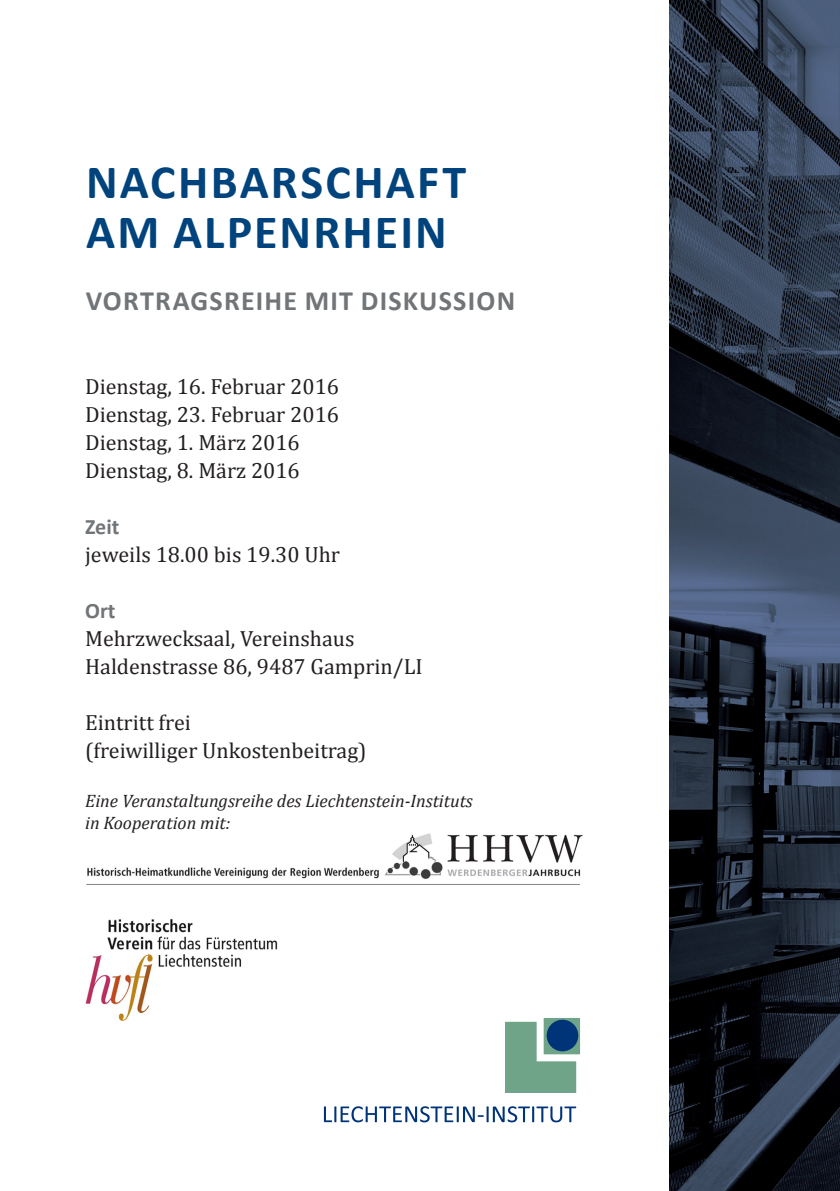
<style>
.page{position:relative;width:840px;height:1191px;background:#fff}
.page>*{position:absolute;margin:0;border:0;box-sizing:border-box;transform-origin:0 0}
.t1{font:700 48px "Calibri";letter-spacing:.045em;color:#01437c}
.t2{font:700 28px "Calibri";letter-spacing:.045em;color:#717578}
.t3{font:22px "Cambria";color:#231f20}
.t4{font:700 22px "Calibri";color:#717578}
.t5{font:italic 18px/21.6px "Cambria";color:#231f20}
</style>
<div class="page">
<img style="left:669px;top:0;width:170px;height:1191px">
<img style="left:86px;top:833px;width:497px;height:52px">
<img style="left:85px;top:918px;width:193px;height:103px">
<svg style="left:505px;top:1021px;width:71px;height:72px;background:#82af98"></svg>
<div style="left:543px;top:1018px;width:36px;height:36px;background:#70a489"></div>
<div style="left:546px;top:1019px;width:32px;height:32px;background:#003478;border-radius:50%"></div>
<svg style="left:324px;top:1106px;width:252px;height:16px"></svg>
<p class="t1" style="left:86px;top:151px;width:381px">NACHBARSCHAFT</p>
<p class="t1" style="left:86px;top:201px;width:362px">AM ALPENRHEIN</p>
<p class="t2" style="left:86px;top:282px;width:431px">VORTRAGSREIHE MIT DISKUSSION</p>
<p class="t3" style="left:85px;top:373px;width:255px">Dienstag, 16. Februar 2016</p>
<p class="t3" style="left:85px;top:401px;width:255px">Dienstag, 23. Februar 2016</p>
<p class="t3" style="left:85px;top:429px;width:216px">Dienstag, 1. März 2016</p>
<p class="t3" style="left:85px;top:457px;width:216px">Dienstag, 8. März 2016</p>
<p class="t4" style="left:85px;top:512px;width:36px">Zeit</p>
<p class="t3" style="left:85px;top:541px;width:256px">jeweils 18.00 bis 19.30 Uhr</p>
<p class="t4" style="left:85px;top:596px;width:32px">Ort</p>
<p class="t3" style="left:85px;top:625px;width:271px">Mehrzwecksaal, Vereinshaus</p>
<p class="t3" style="left:85px;top:653px;width:339px">Haldenstrasse 86, 9487 Gamprin/LI</p>
<p class="t3" style="left:85px;top:709px;width:107px">Eintritt frei</p>
<p class="t3" style="left:85px;top:737px;width:283px">(freiwilliger Unkostenbeitrag)</p>
<p class="t5" style="left:85px;top:789px;width:389px">Eine Veranstaltungsreihe des Liechtenstein-Instituts in Kooperation mit:</p>
</div>
